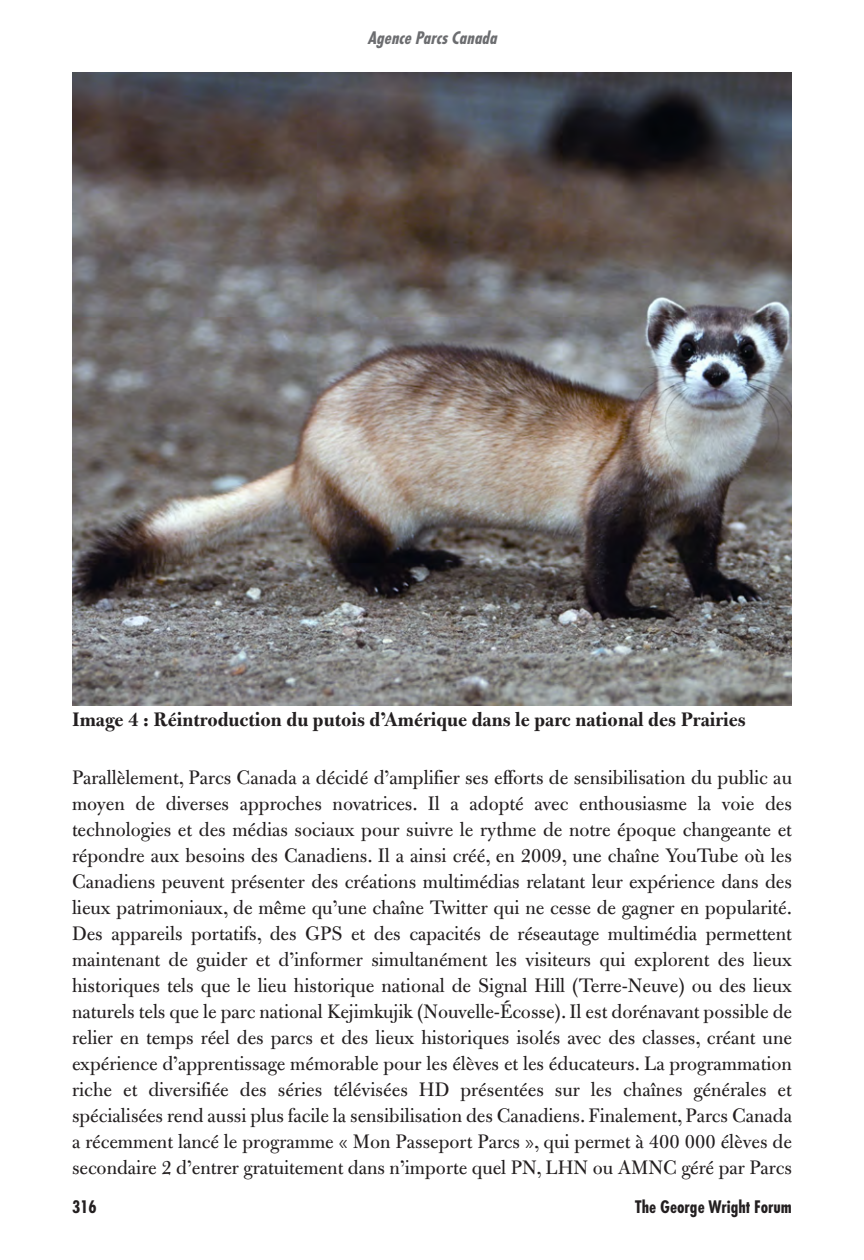
<style>
.page{position:relative;width:864px;height:1260px;background:#fff}
.page>*{position:absolute;margin:0;border:0;box-sizing:border-box;transform-origin:0 0}
.t1{font:21px/26px "Bulmer";color:#231f20;text-align:justify}
.t2{font:700 21px "Bulmer";color:#231f20}
.t3{font:700 19px "Function Cond";color:#231f20}
.t4{font:italic 700 19px "Function Cond";color:#6c6d70}
</style>
<div class="page">
<img style="left:72px;top:72px;width:720px;height:633px">
<p class="t4" style="left:367px;top:26px;width:131px">Agence Parcs Canada</p>
<p class="t2" style="left:72px;top:712px;width:675px">Image 4 : Réintroduction du putois d’Amérique dans le parc national des Prairies</p>
<p class="t1" style="left:72px;top:767px;width:722px">Parallèlement, Parcs Canada a décidé d’amplifier ses efforts de sensibilisation du public au moyen de diverses approches novatrices. Il a adopté avec enthousiasme la voie des technologies et des médias sociaux pour suivre le rythme de notre époque changeante et répondre aux besoins des Canadiens. Il a ainsi créé, en 2009, une chaîne YouTube où les Canadiens peuvent présenter des créations multimédias relatant leur expérience dans des lieux patrimoniaux, de même qu’une chaîne Twitter qui ne cesse de gagner en popularité.<br>Des appareils portatifs, des GPS et des capacités de réseautage multimédia permettent maintenant de guider et d’informer simultanément les visiteurs qui explorent des lieux historiques tels que le lieu historique national de Signal Hill (Terre-Neuve) ou des lieux naturels tels que le parc national Kejimkujik (Nouvelle-Écosse). Il est dorénavant possible de relier en temps réel des parcs et des lieux historiques isolés avec des classes, créant une expérience d’apprentissage mémorable pour les élèves et les éducateurs. La programmation riche et diversifiée des séries télévisées HD présentées sur les chaînes générales et spécialisées rend aussi plus facile la sensibilisation des Canadiens. Finalement, Parcs Canada a récemment lancé le programme « Mon Passeport Parcs », qui permet à 400 000 élèves de secondaire 2 d’entrer gratuitement dans n’importe quel PN, LHN ou AMNC géré par Parcs</p>
<p class="t3" style="left:72px;top:1195px;width:26px">316</p>
<p class="t3" style="left:635px;top:1195px;width:158px">The George Wright Forum</p>
</div>
